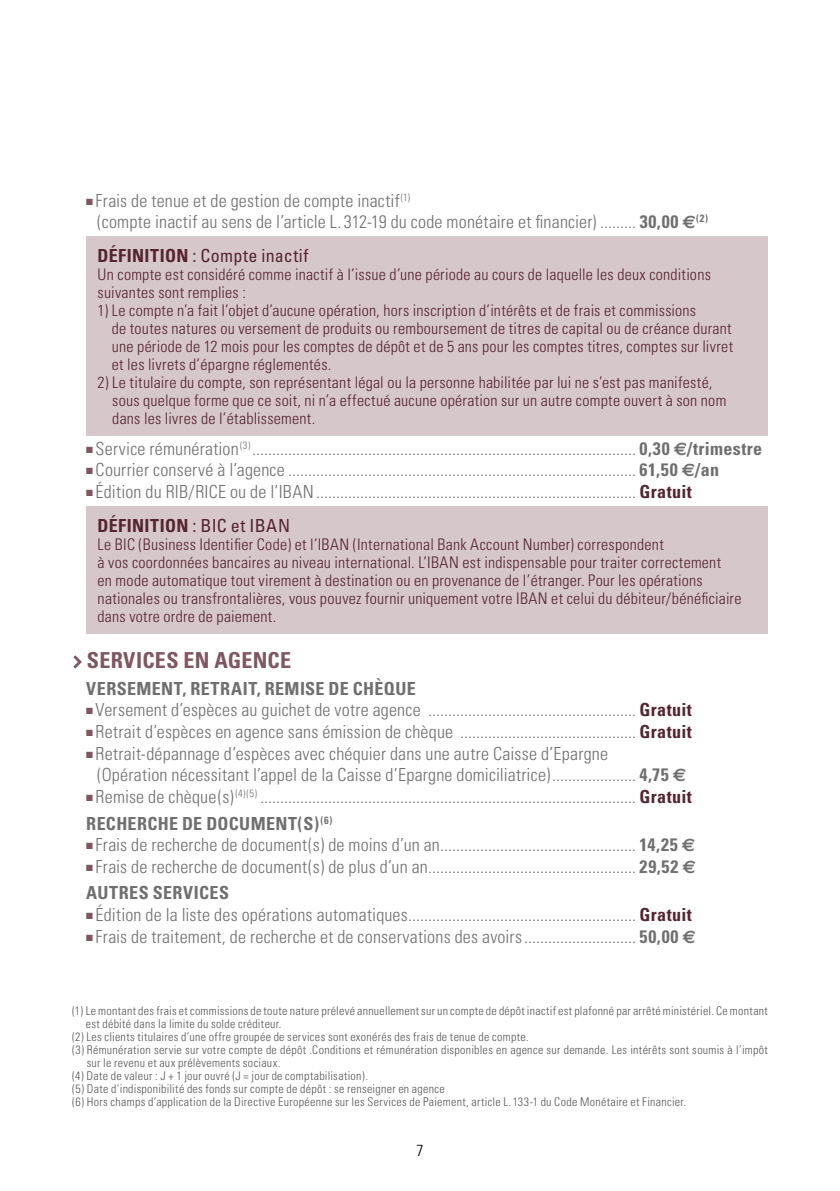
<style>
.page{position:relative;width:840px;height:1191px;background:#fff}
.page>*{position:absolute;margin:0;border:0;box-sizing:border-box;transform-origin:0 0}
.t1{font:700 condensed 22px "Univers";letter-spacing:.01em;color:#80565f}
.t2{font:300 condensed 18px/21.6px "Univers";letter-spacing:.01em;color:#706f6f}
.t3{font:700 condensed 18px "Univers";letter-spacing:.02em;color:#706f6f}
.t4{font:condensed 18px "Univers";letter-spacing:.025em;color:#552431}
.t5{font:300 condensed 16px/18px "Univers";letter-spacing:.015em;color:#552431}
.t6{font:300 condensed 16px "Univers";color:#000}
.t7{font:300 condensed 12px "Univers";letter-spacing:.025em;color:#575756}
.s1{color:#80565f}
.s2{font-weight:700}
.s3{font-family:"Euro Sans";font-weight:700;font-stretch:normal}
.s4{font-weight:700;color:#552431}
.s5{font-weight:400;color:#552431}
.s6{font-family:"Cranberry Gin";font-weight:400;font-stretch:normal;font-size:30px}
</style>
<div class="page">
<div style="left:86px;top:236px;width:680px;height:199px;background:#d6c7ca"></div>
<div style="left:86px;top:506px;width:680px;height:127px;background:#d6c7ca"></div>
<svg style="left:73px;top:655px;width:9px;height:14px"></svg>
<p class="t2" style="left:97px;top:190px;width:612px;text-indent:-11px"><span class="s1">■</span> Frais de tenue et de gestion de compte inactif<sup>(1)<br></sup>(compte inactif au sens de l’article L. 312-19 du code monétaire et financier) ......... <span class="s2">30,00</span> <span class="s3">€</span><sup>(2)</sup></p>
<p class="t4" style="left:98px;top:244px;width:212px"><span class="s2">DÉFINITION</span> : Compte inactif</p>
<p class="t5" style="left:98px;top:265px;width:614px">Un compte est considéré comme inactif à l’issue d’une période au cours de laquelle les deux conditions suivantes sont remplies :</p>
<p class="t5" style="left:112px;top:301px;width:622px;text-indent:-14px">1) Le compte n’a fait l’objet d’aucune opération, hors inscription d’intérêts et de frais et commissions<br>de toutes natures ou versement de produits ou remboursement de titres de capital ou de créance durant une période de 12 mois pour les comptes de dépôt et de 5 ans pour les comptes titres, comptes sur livret et les livrets d’épargne réglementés.</p>
<p class="t5" style="left:112px;top:373px;width:615px;text-indent:-15px">2) Le titulaire du compte, son représentant légal ou la personne habilitée par lui ne s’est pas manifesté, sous quelque forme que ce soit, ni n’a effectué aucune opération sur un autre compte ouvert à son nom dans les livres de l’établissement.</p>
<p class="t2" style="left:86px;top:438px;width:677px"><span class="s1">■</span> Service rémunération<sup>(3)</sup> ................................................................................................ <span class="s2">0,30</span> <span class="s3">€</span><span class="s2">/trimestre</span></p>
<p class="t2" style="left:86px;top:459px;width:634px"><span class="s1">■</span> Courrier conservé à l’agence ....................................................................................... <span class="s2">61,50</span> <span class="s3">€</span><span class="s2">/an</span></p>
<p class="t2" style="left:98px;top:475px;width:595px;line-height:33.8px;text-indent:-11px"><span class="s1">■</span> Édition du RIB/RICE ou de l’IBAN................................................................................ <span class="s4">Gratuit<br>DÉFINITION</span> <span class="s5">: BIC et IBAN</span></p>
<p class="t5" style="left:98px;top:535px;width:645px">Le BIC (Business Identifier Code) et l’IBAN (International Bank Account Number) correspondent<br>à vos coordonnées bancaires au niveau international. L’IBAN est indispensable pour traiter correctement<br>en mode automatique tout virement à destination ou en provenance de l’étranger. Pour les opérations nationales ou transfrontalières, vous pouvez fournir uniquement votre IBAN et celui du débiteur/bénéficiaire dans votre ordre de paiement.</p>
<p class="t1" style="left:72px;top:647px;width:220px"><span class="s6">&gt;</span> SERVICES EN AGENCE</p>
<p class="t3" style="left:86px;top:677px;width:331px">VERSEMENT, RETRAIT, REMISE DE CHÈQUE</p>
<p class="t2" style="left:86px;top:699px;width:606px"><span class="s1">■</span> Versement d’espèces au guichet de votre agence .................................................... <span class="s4">Gratuit</span></p>
<p class="t2" style="left:86px;top:721px;width:606px"><span class="s1">■</span> Retrait d’espèces en agence sans émission de chèque ............................................ <span class="s4">Gratuit</span></p>
<p class="t2" style="left:97px;top:742px;width:590px;text-indent:-11px"><span class="s1">■</span> Retrait-dépannage d’espèces avec chéquier dans une autre Caisse d’Epargne<br>(Opération nécessitant l’appel de la Caisse d’Epargne domiciliatrice)..................... <span class="s2">4,75</span> <span class="s3">€</span></p>
<p class="t2" style="left:86px;top:783px;width:606px;line-height:26.6px"><span class="s1">■</span> Remise de chèque(s)<sup>(4)(5)</sup> .............................................................................................. <span class="s4">Gratuit<br></span><span class="s2">RECHERCHE DE DOCUMENT(S)</span><sup>(6)</sup></p>
<p class="t2" style="left:86px;top:834px;width:610px"><span class="s1">■</span> Frais de recherche de document(s) de moins d’un an................................................. <span class="s2">14,25</span> <span class="s3">€</span></p>
<p class="t2" style="left:86px;top:853px;width:611px;line-height:26.6px"><span class="s1">■</span> Frais de recherche de document(s) de plus d’un an.................................................... <span class="s2">29,52</span> <span class="s3">€<br></span><span class="s2">AUTRES SERVICES</span></p>
<p class="t2" style="left:86px;top:904px;width:606px"><span class="s1">■</span> Édition de la liste des opérations automatiques......................................................... <span class="s4">Gratuit</span></p>
<p class="t2" style="left:86px;top:925px;width:611px"><span class="s1">■</span> Frais de traitement, de recherche et de conservations des avoirs............................ <span class="s2">50,00</span> <span class="s3">€</span></p>
<p class="t7" style="left:72px;top:1003px;width:697px">(1) Le montant des frais et commissions de toute nature prélevé annuellement sur un compte de dépôt inactif est plafonné par arrêté ministériel. Ce montant</p>
<p class="t7" style="left:86px;top:1016px;width:197px">est débité dans la limite du solde créditeur.</p>
<p class="t7" style="left:72px;top:1029px;width:458px">(2) Les clients titulaires d’une offre groupée de services sont exonérés des frais de tenue de compte.</p>
<p class="t7" style="left:72px;top:1042px;width:697px">(3) Rémunération servie sur votre compte de dépôt .Conditions et rémunération disponibles en agence sur demande. Les intérêts sont soumis à l’impôt</p>
<p class="t7" style="left:87px;top:1055px;width:195px">sur le revenu et aux prélèvements sociaux.</p>
<p class="t7" style="left:72px;top:1068px;width:297px">(4) Date de valeur : J + 1 jour ouvré (J = jour de comptabilisation).</p>
<p class="t7" style="left:72px;top:1081px;width:374px">(5) Date d’indisponibilité des fonds sur compte de dépôt : se renseigner en agence</p>
<p class="t7" style="left:72px;top:1094px;width:615px">(6) Hors champs d’application de la Directive Européenne sur les Services de Paiement, article L.133-1 du Code Monétaire et Financier.</p>
<p class="t6" style="left:416px;top:1141px;width:9px">7</p>
</div>
